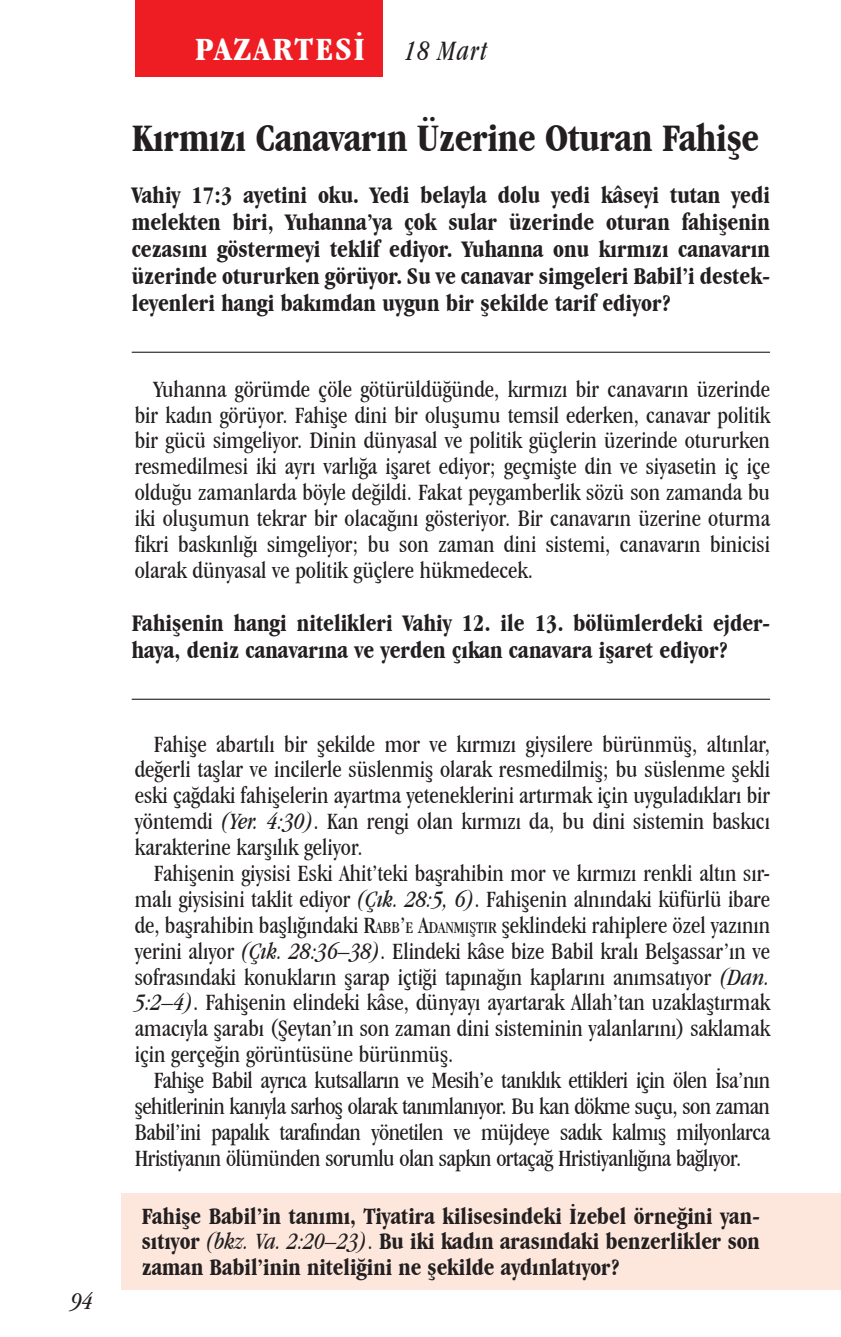
<style>
.page{position:relative;width:841px;height:1337px;background:#fff}
.page>*{position:absolute;margin:0;border:0;box-sizing:border-box;transform-origin:0 0}
.Day_Title{font:700 condensed 40.5px "Garamond IT Cby BT";letter-spacing:-.01em;color:#231f20}
.Daily_Header{font:700 condensed 33.75px "Garamond IT Cby BT";letter-spacing:.05em;color:#fff;scale:1.1 1}
.Lesson_Dates{font:italic condensed 29.25px "Garamond IT Cby BT";letter-spacing:.05em;color:#231f20;scale:.9 1}
.Question{font:700 condensed 24.75px/27px "Garamond IT Cby BT";color:#231f20;text-align:justify}
.t1{font:italic condensed 24.75px "Garamond IT Cby BT";color:#231f20}
.Body{font:condensed 24.3px/25.9px "Garamond IT Cby BT";color:#231f20;text-align:justify}
.x-screened_box-text{font:700 condensed 24.3px/25.9px "Garamond IT Cby BT";color:#231f20;text-align:justify}
.s1{font-style:italic}
.s2{font-style:inherit}
.s3{font-size:17.1px}
.s4{font-weight:400;font-style:italic}
.s5{font-weight:400}
</style>
<div class="page">
<div style="left:135px;top:0;width:247px;height:76px;background:#ee1d23"></div>
<div style="left:121px;top:1193px;width:719px;height:96px;background:#fde7dc"></div>
<hr style="left:132px;top:352px;width:638px;height:1px;background:#231f20">
<hr style="left:132px;top:698px;width:638px;height:2px;background:#231f20">
<p class="t1" style="left:71px;top:1286px;width:23px">94</p>
<p class="Daily_Header" style="left:195px;top:29px;width:154px">PAZARTESI</p>
<p class="Lesson_Dates" style="left:404px;top:33px;width:93px">18 Mart</p>
<p class="Day_Title" style="left:132px;top:114px;width:628px">Kırmızı Canavarın Üzerine Oturan Fahişe</p>
<p class="Question" style="left:132px;top:181px;width:639px">Vahiy 17:3 ayetini oku. Yedi belayla dolu yedi kâseyi tutan yedi melekten biri, Yuhanna’ya çok sular üzerinde oturan fahişenin cezasını göstermeyi teklif ediyor. Yuhanna onu kırmızı canavarın üzerinde otururken görüyor. Su ve canavar simgeleri Babil’i destek&shy;leyenleri hangi bakımdan uygun bir şekilde tarif ediyor?</p>
<p class="Body" style="left:135px;top:376px;width:636px;text-indent:19px">Yuhanna görümde çöle götürüldüğünde, kırmızı bir canavarın üzerinde bir kadın görüyor. Fahişe dini bir oluşumu temsil ederken, canavar politik bir gücü simgeliyor. Dinin dünyasal ve politik güçlerin üzerinde otururken resmedilmesi iki ayrı varlığa işaret ediyor; geçmişte din ve siyasetin iç içe olduğu zamanlarda böyle değildi. Fakat peygamberlik sözü son zamanda bu iki oluşumun tekrar bir olacağını gösteriyor. Bir canavarın üzerine oturma fikri baskınlığı simgeliyor; bu son zaman dini sistemi, canavarın binicisi olarak dünyasal ve politik güçlere hükmedecek.</p>
<p class="Question" style="left:132px;top:609px;width:639px">Fahişenin hangi nitelikleri Vahiy 12. ile 13. bölümlerdeki ejder&shy;haya, deniz canavarına ve yerden çıkan canavara işaret ediyor?</p>
<p class="Body" style="left:135px;top:730px;width:636px;text-indent:19px">Fahişe abartılı bir şekilde mor ve kırmızı giysilere bürünmüş, altınlar, değerli taşlar ve incilerle süslenmiş olarak resmedilmiş; bu süslenme şekli eski çağdaki fahişelerin ayartma yeteneklerini artırmak için uyguladıkları bir yöntemdi <span class="s1">(Yer. 4:30)</span>. Kan rengi olan kırmızı da, bu dini sistemin baskıcı karakterine karşılık geliyor.</p>
<p class="Body" style="left:135px;top:860px;width:636px;text-indent:19px">Fahişenin giysisi Eski Ahit’teki başrahibin mor ve kırmızı renkli altın sır&shy;malı giysisini taklit ediyor <span class="s1">(Çık. 28:5, 6)</span>. Fahişenin alnındaki küfürlü ibare de, başrahibin başlığındaki <span class="s2">R</span><span class="s3">ABB</span><span class="s2">’</span><span class="s3">E</span> <span class="s2">A</span><span class="s3">DANMIŞTIR</span> şeklindeki rahiplere özel yazının yerini alıyor <span class="s1">(Çık. 28:36–38)</span>. Elindeki kâse bize Babil kralı Belşassar’ın ve sofrasındaki konukların şarap içtiği tapınağın kaplarını anımsatıyor <span class="s1">(Dan.<br>5:2–4)</span>. Fahişenin elindeki kâse, dünyayı ayartarak Allah’tan uzaklaştırmak amacıyla şarabı (Şeytan’ın son zaman dini sisteminin yalanlarını) saklamak için gerçeğin görüntüsüne bürünmüş.</p>
<p class="Body" style="left:135px;top:1067px;width:636px;text-indent:19px">Fahişe Babil ayrıca kutsalların ve Mesih’e tanıklık ettikleri için ölen İsa’nın şehitlerinin kanıyla sarhoş olarak tanımlanıyor. Bu kan dökme suçu, son zaman Babil’ini papalık tarafından yönetilen ve müjdeye sadık kalmış milyonlarca Hristiyanın ölümünden sorumlu olan sapkın ortaçağ Hristiyanlığına bağlıyor.</p>
<p class="x-screened_box-text" style="left:142px;top:1202px;width:619px">Fahişe Babil’in tanımı, Tiyatira kilisesindeki İzebel örneğini yan&shy;sıtıyor <span class="s4">(bkz. Va. 2:20–23)</span><span class="s5">.</span> Bu iki kadın arasındaki benzerlikler son zaman Babil’inin niteliğini ne şekilde aydınlatıyor?</p>
</div>
